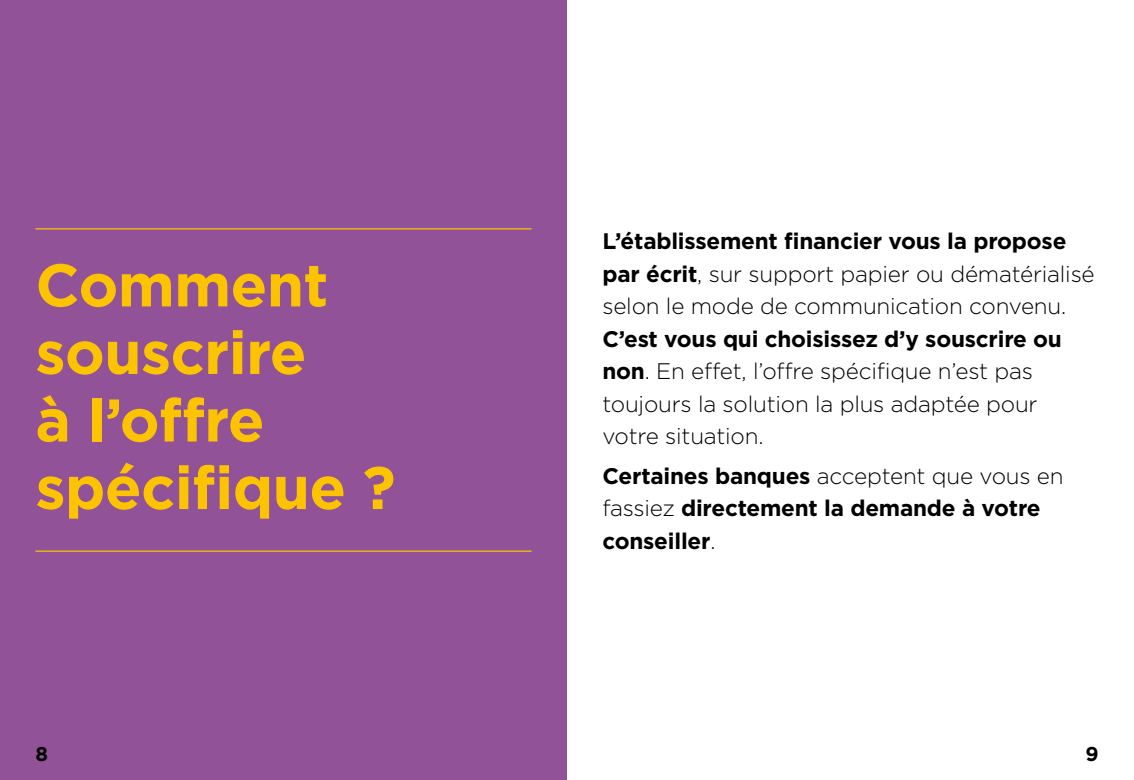
<style>
.page{position:relative;width:1134px;height:780px;background:#fff}
.page>*{position:absolute;margin:0;border:0;box-sizing:border-box;transform-origin:0 0}
.H1_-_chapitres{font:700 60px/67.5px "Gotham";letter-spacing:-.01em;color:#fcc400}
.Texte_normal{font:300 22.5px/32.5px "Gotham";letter-spacing:-.01em;color:#000}
.Texte_normal-2{font:700 22.5px/32.5px "Gotham";letter-spacing:-.01em;color:#000}
.t1{font:700 20px "Gotham";color:#000}
.s1{font-weight:700}
.s2{font-weight:300}
</style>
<div class="page">
<div style="left:0;top:0;width:567px;height:780px;background:#915297"></div>
<hr style="left:35px;top:550px;width:496px;height:1px;background:#fcc400">
<hr style="left:35px;top:228px;width:496px;height:1px;background:#fcc400">
<h1 class="H1_-_chapitres" style="left:35px;top:251px;width:362px">Comment souscrire<br>à l’offre spécifique ?</h1>
<p class="Texte_normal" style="left:602px;top:224px;width:494px"><span class="s1">L’établissement financier vous la propose par écrit</span>, sur support papier ou dématérialisé selon le mode de communication convenu.<br><span class="s1">C’est vous qui choisissez d’y souscrire ou non</span>. En effet, l’offre spécifique n’est pas toujours la solution la plus adaptée pour votre situation.</p>
<p class="Texte_normal-2" style="left:602px;top:459px;width:463px">Certaines banques <span class="s2">acceptent que vous en fassiez</span> directement la demande à votre conseiller<span class="s2">.</span></p>
<p class="t1" style="left:35px;top:740px;width:14px">8</p>
<p class="t1" style="left:1085px;top:740px;width:15px">9</p>
</div>
